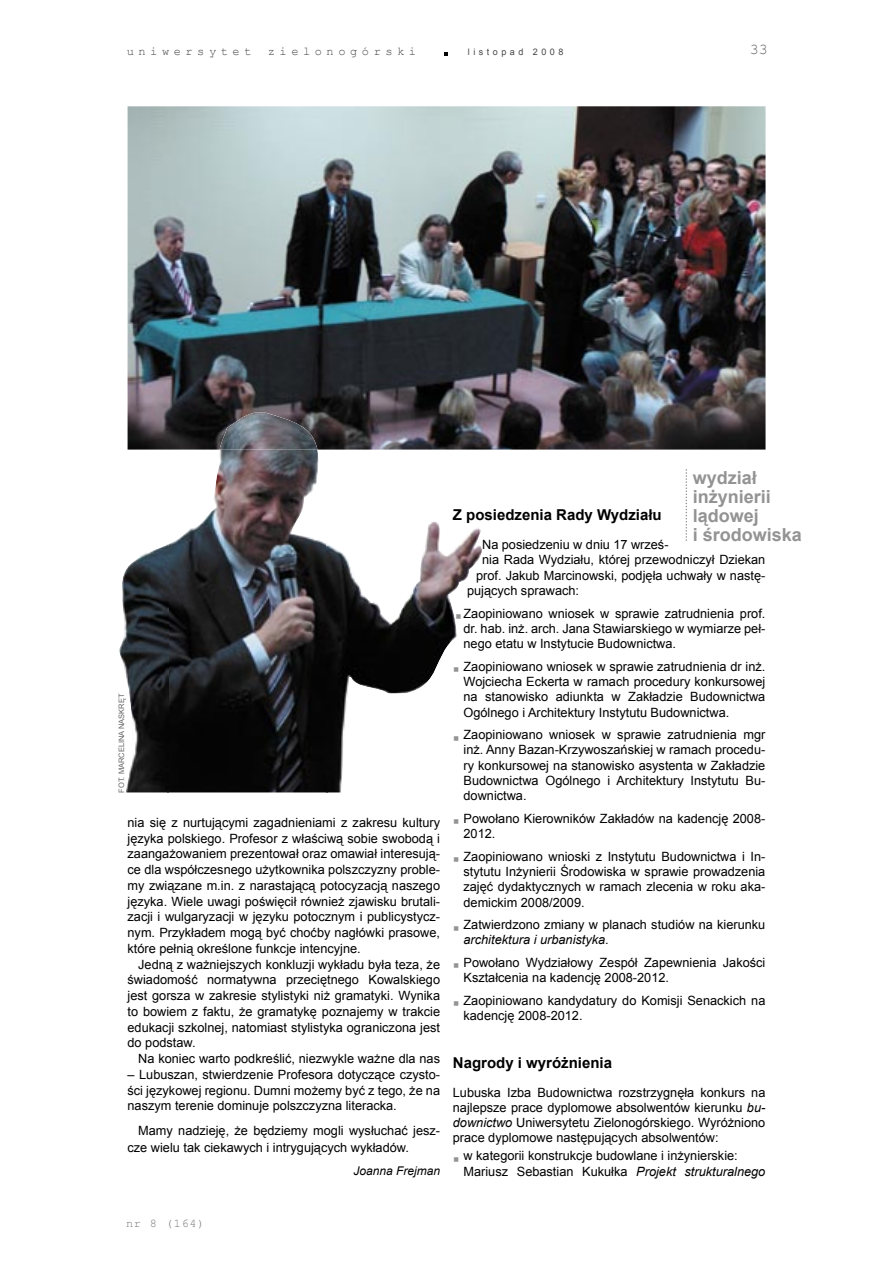
<style>
.page{position:relative;width:893px;height:1263px;background:#fff}
.page>*{position:absolute;margin:0;border:0;box-sizing:border-box;transform-origin:0 0}
.t1{font:700 18px/19px "Arial";color:#939393}
.t2{font:700 15px "Arial";color:#000}
.t3{font:15px "Courier New";color:#636363}
.t4{font:12.75px/15.3px "Arial";color:#000;text-align:justify}
.t5{font:12px "Courier New";letter-spacing:.38em;color:#474848}
.t6{font:italic 12px "Arial";color:#000}
.t7{font:11.85px "Courier New";color:#7b7c7c}
.t8{font:9px "Arial";letter-spacing:.39em;color:#474848}
.t9{font:7.5px "Arial";color:#636363}
.s1{color:#939393}
.s2{font-style:italic}
</style>
<div class="page">
<svg style="left:686px;top:469px;width:1px;height:72px"></svg>
<img style="left:128px;top:106px;width:637px;height:344px">
<img style="left:168px;top:450px;width:159px;height:343px">
<img style="left:119px;top:544px;width:49px;height:249px">
<img style="left:327px;top:522px;width:155px;height:172px">
<img style="left:327px;top:694px;width:21px;height:99px">
<img style="left:220px;top:413px;width:97px;height:37px">
<p class="t5" style="left:127px;top:44px;width:126px">uniwersytet</p>
<p class="t5" style="left:268px;top:44px;width:150px">zielonogórski</p>
<p class="t8" style="left:468px;top:46px;width:97px">listopad 2008</p>
<p class="t3" style="left:750px;top:40px;width:19px">33</p>
<p class="t9" style="left:117px;top:793px;width:101px;rotate:-90deg">FOT. MARCELINA NASKRĘT</p>
<p class="t4" style="left:128px;top:815px;width:314px;line-height:15.8px">nia się z nurtującymi zagadnieniami z zakresu kultury języka polskiego. Profesor z właściwą sobie swobodą i zaangażowaniem prezentował oraz omawiał interesują&shy;ce dla współczesnego użytkownika polszczyzny proble&shy;my związane m.in. z narastającą potocyzacją naszego języka. Wiele uwagi poświęcił również zjawisku brutali&shy;zacji i wulgaryzacji w języku potocznym i publicystycz&shy;nym. Przykładem mogą być choćby nagłówki prasowe, które pełnią określone funkcje intencyjne.</p>
<p class="t4" style="left:128px;top:956px;width:314px;line-height:15.8px;text-indent:11px">Jedną z ważniejszych konkluzji wykładu była teza, że świadomość normatywna przeciętnego Kowalskiego jest gorsza w zakresie stylistyki niż gramatyki. Wynika to bowiem z faktu, że gramatykę poznajemy w trakcie edukacji szkolnej, natomiast stylistyka ograniczona jest do podstaw.</p>
<p class="t4" style="left:138px;top:1051px;width:303px">Na koniec warto podkreślić, niezwykle ważne dla nas</p>
<p class="t4" style="left:128px;top:1067px;width:314px;line-height:15.8px">– Lubuszan, stwierdzenie Profesora dotyczące czysto&shy;ści językowej regionu. Dumni możemy być z tego, że na naszym terenie dominuje polszczyzna literacka.</p>
<p class="t4" style="left:128px;top:1122px;width:314px;line-height:16.5px;text-indent:11px">Mamy nadzieję, że będziemy mogli wysłuchać jesz&shy;cze wielu tak ciekawych i intrygujących wykładów.</p>
<p class="t6" style="left:353px;top:1162px;width:88px">Joanna Frejman</p>
<h1 class="t1" style="left:693px;top:468px;width:111px">wydział inżynierii lądowej<br>i środowiska</h1>
<p class="t2" style="left:453px;top:505px;width:210px">Z posiedzenia Rady Wydziału</p>
<p class="t4" style="left:482px;top:537px;width:188px">Na posiedzeniu w dniu 17 wrześ-</p>
<p class="t4" style="left:482px;top:552px;width:285px">nia Rada Wydziału, której przewodniczył Dziekan</p>
<p class="t4" style="left:476px;top:568px;width:291px">prof. Jakub Marcinowski, podjęła uchwały w nastę-</p>
<p class="t4" style="left:467px;top:583px;width:113px">pujących sprawach:</p>
<p class="t4" style="left:463px;top:606px;width:303px;text-indent:-8px"><span class="s1">▪</span> Zaopiniowano wniosek w sprawie zatrudnienia prof. dr. hab. inż. arch. Jana Stawiarskiego w wymiarze peł&shy;nego etatu w Instytucie Budownictwa.</p>
<p class="t4" style="left:463px;top:659px;width:303px;text-indent:-11px"><span class="s1">▪</span> Zaopiniowano wniosek w sprawie zatrudnienia dr inż.<br>Wojciecha Eckerta w ramach procedury konkursowej na stanowisko adiunkta w Zakładzie Budownictwa Ogólnego i Architektury Instytutu Budownictwa.</p>
<p class="t4" style="left:463px;top:727px;width:303px;text-indent:-11px"><span class="s1">▪</span> Zaopiniowano wniosek w sprawie zatrudnienia mgr inż. Anny Bazan-Krzywoszańskiej w ramach procedu&shy;ry konkursowej na stanowisko asystenta w Zakładzie Budownictwa Ogólnego i Architektury Instytutu Bu&shy;downictwa.</p>
<p class="t4" style="left:463px;top:811px;width:303px;text-indent:-11px"><span class="s1">▪</span> Powołano Kierowników Zakładów na kadencję 2008-<br>2012.</p>
<p class="t4" style="left:463px;top:849px;width:303px;text-indent:-11px"><span class="s1">▪</span> Zaopiniowano wnioski z Instytutu Budownictwa i In&shy;stytutu Inżynierii Środowiska w sprawie prowadzenia zajęć dydaktycznych w ramach zlecenia w roku aka&shy;demickim 2008/2009.</p>
<p class="t4" style="left:463px;top:917px;width:303px;text-indent:-11px"><span class="s1">▪</span> Zatwierdzono zmiany w planach studiów na kierunku <span class="s2">architektura i urbanistyka</span>.</p>
<p class="t4" style="left:463px;top:955px;width:303px;text-indent:-11px"><span class="s1">▪</span> Powołano Wydziałowy Zespół Zapewnienia Jakości<br>Kształcenia na kadencję 2008-2012.</p>
<p class="t4" style="left:463px;top:993px;width:303px;text-indent:-11px"><span class="s1">▪</span> Zaopiniowano kandydatury do Komisji Senackich na kadencję 2008-2012.</p>
<p class="t2" style="left:453px;top:1052px;width:161px">Nagrody i wyróżnienia</p>
<p class="t4" style="left:453px;top:1084px;width:314px">Lubuska Izba Budownictwa rozstrzygnęła konkurs na najlepsze prace dyplomowe absolwentów kierunku <span class="s2">bu&shy;downictwo</span> Uniwersytetu Zielonogórskiego. Wyróżniono prace dyplomowe następujących absolwentów:</p>
<p class="t4" style="left:463px;top:1148px;width:303px;text-indent:-11px"><span class="s1">▪</span> w kategorii konstrukcje budowlane i inżynierskie:<br>Mariusz Sebastian Kukułka <span class="s2">Projekt strukturalnego</span></p>
<p class="t7" style="left:126px;top:1216px;width:80px">nr 8 (164)</p>
</div>
